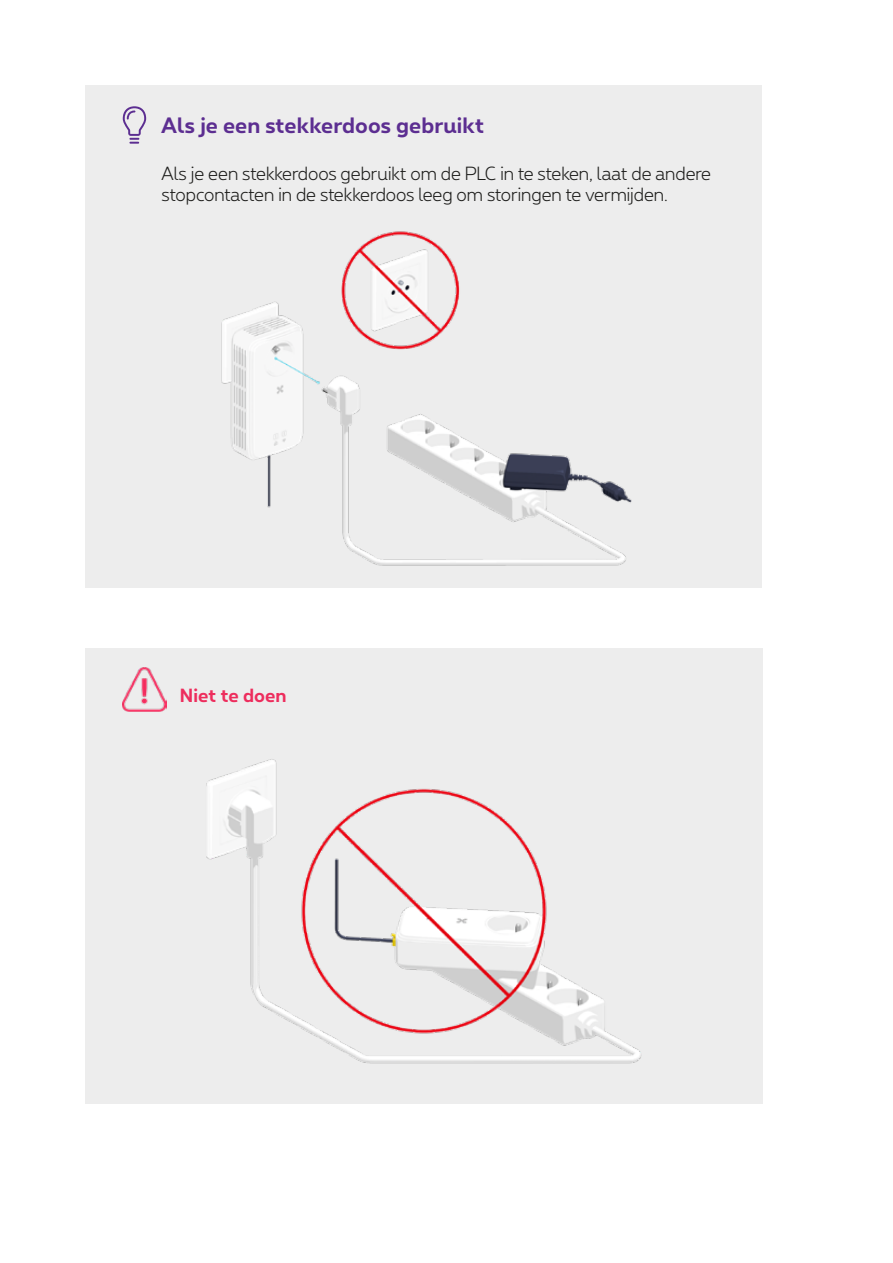
<style>
.page{position:relative;width:893px;height:1263px;background:#fff}
.page>*{position:absolute;margin:0;border:0;box-sizing:border-box;transform-origin:0 0}
.t1{font:700 21px "Proximus";letter-spacing:.005em;color:#5c2e91}
.t2{font:300 18px/21.6px "Proximus";color:#1d1d1b}
.t3{font:700 18px "Proximus";letter-spacing:.005em;color:#ed2d5d}
</style>
<div class="page">
<div style="left:85px;top:85px;width:676px;height:138px;background:#ededed"></div>
<svg style="left:123px;top:106px;width:23px;height:38px"></svg>
<div style="left:85px;top:209px;width:676px;height:379px;background:#ededed"></div>
<img style="left:221px;top:231px;width:411px;height:335px">
<div style="left:85px;top:648px;width:677px;height:455px;background:#ededed"></div>
<img style="left:123px;top:667px;width:44px;height:44px">
<img style="left:206px;top:759px;width:436px;height:305px">
<p class="t1" style="left:161px;top:110px;width:324px">Als je een stekkerdoos gebruikt</p>
<p class="t2" style="left:162px;top:161px;width:551px">Als je een stekkerdoos gebruikt om de PLC in te steken, laat de andere stopcontacten in de stekkerdoos leeg om storingen te vermijden.</p>
<p class="t3" style="left:180px;top:682px;width:108px">Niet te doen</p>
</div>
